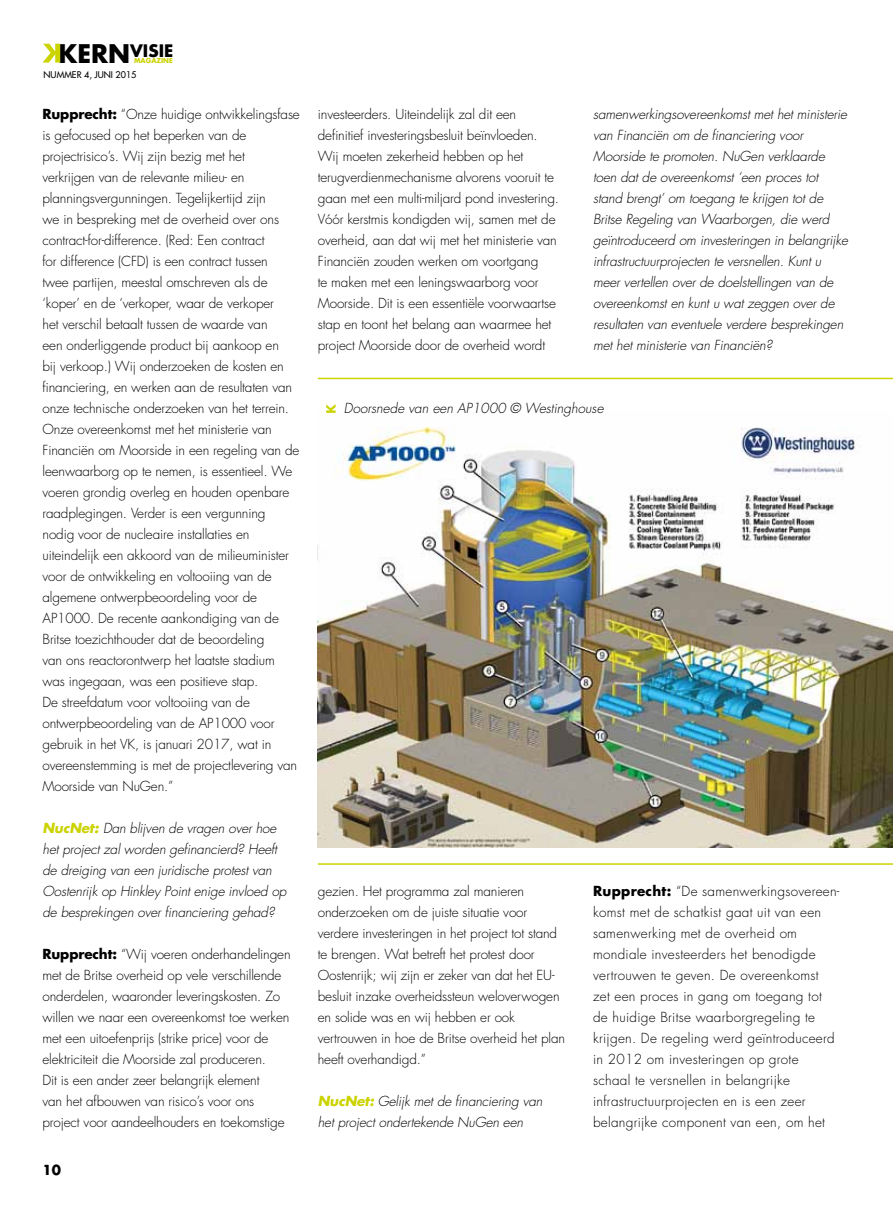
<style>
.page{position:relative;width:893px;height:1212px;background:#fff}
.page>*{position:absolute;margin:0;border:0;box-sizing:border-box;transform-origin:0 0}
.t1{font:700 16.8px "Futura";color:#000}
.t2{font:300 13.5px/21px "Futura";letter-spacing:-.01em;color:#000}
.t3{font:italic 300 13.5px/21px "Futura";letter-spacing:-.01em;color:#000}
.t4{font:300 13.5px/21px "Futura";letter-spacing:.02em;color:#000}
.t5{font:700 13.5px "Futura";color:#000}
.t6{font:9px "Futura";color:#000}
.t7{font:700 6.6px "Futura";color:#cbd300}
.s1{font-size:25.05px}
.s2{font-weight:700}
.s3{font-weight:700;color:#cbd300}
</style>
<div class="page">
<svg style="left:43px;top:44px;width:17px;height:19px"></svg>
<img style="left:318px;top:426px;width:575px;height:422px">
<hr style="left:318px;top:378px;width:575px;height:1px;background:#cbd300">
<hr style="left:318px;top:863px;width:575px;height:2px;background:#cbd300">
<svg style="left:326px;top:404px;width:10px;height:9px"></svg>
<p class="t1" style="left:59px;top:39px;width:116px"><span class="s1">KERN</span>VISIE</p>
<p class="t7" style="left:134px;top:56px;width:32px">Magazine</p>
<p class="t6" style="left:44px;top:69px;width:94px">NUMMER 4, JUNI 2015</p>
<p class="t2" style="left:43px;top:104px;width:259px"><span class="s2">Rupprecht:</span> “Onze huidige ontwikkelingsfase is gefocused op het beperken van de projectrisico’s. Wij zijn bezig met het verkrijgen van de relevante milieu- en planningsvergunningen. Tegelijkertijd zijn<br>we in bespreking met de overheid over ons contract-for-difference. (Red: Een contract<br>for difference (CFD) is een contract tussen<br>twee partijen, meestal omschreven als de ‘koper’ en de ‘verkoper, waar de verkoper<br>het verschil betaalt tussen de waarde van<br>een onderliggende product bij aankoop en<br>bij verkoop.) Wij onderzoeken de kosten en financiering, en werken aan de resultaten van onze technische onderzoeken van het terrein.<br>Onze overeenkomst met het ministerie van Financiën om Moorside in een regeling van de leenwaarborg op te nemen, is essentieel. We voeren grondig overleg en houden openbare raadplegingen. Verder is een vergunning nodig voor de nucleaire installaties en uiteindelijk een akkoord van de milieuminister voor de ontwikkeling en voltooiing van de algemene ontwerpbeoordeling voor de AP1000. De recente aankondiging van de Britse toezichthouder dat de beoordeling<br>van ons reactorontwerp het laatste stadium was ingegaan, was een positieve stap.<br>De streefdatum voor voltooiing van de ontwerpbeoordeling van de AP1000 voor gebruik in het VK, is januari 2017, wat in overeenstemming is met de projectlevering van Moorside van NuGen.”</p>
<p class="t3" style="left:43px;top:818px;width:245px"><span class="s3">NucNet:</span> Dan blijven de vragen over hoe het project zal worden gefinancierd? Heeft de dreiging van een juridische protest van Oostenrijk op Hinkley Point enige invloed op de besprekingen over financiering gehad?</p>
<p class="t2" style="left:43px;top:944px;width:250px"><span class="s2">Rupprecht:</span> “Wij voeren onderhandelingen met de Britse overheid op vele verschillende onderdelen, waaronder leveringskosten. Zo willen we naar een overeenkomst toe werken met een uitoefenprijs (strike price) voor de elektriciteit die Moorside zal produceren.<br>Dit is een ander zeer belangrijk element<br>van het afbouwen van risico’s voor ons project voor aandeelhouders en toekomstige</p>
<p class="t5" style="left:43px;top:1160px;width:20px">10</p>
<p class="t2" style="left:318px;top:104px;width:243px">investeerders. Uiteindelijk zal dit een definitief investeringsbesluit beïnvloeden.<br>Wij moeten zekerheid hebben op het terugverdienmechanisme alvorens vooruit te gaan met een multi-miljard pond investering.<br>Vóór kerstmis kondigden wij, samen met de overheid, aan dat wij met het ministerie van Financiën zouden werken om voortgang<br>te maken met een leningswaarborg voor Moorside. Dit is een essentiële voorwaartse stap en toont het belang aan waarmee het project Moorside door de overheid wordt</p>
<p class="t3" style="left:593px;top:104px;width:256px">samenwerkingsovereenkomst met het ministerie van Financiën om de financiering voor Moorside te promoten. NuGen verklaarde toen dat de overeenkomst ‘een proces tot stand brengt’ om toegang te krijgen tot de Britse Regeling van Waarborgen, die werd geïntroduceerd om investeringen in belangrijke infrastructuurprojecten te versnellen. Kunt u meer vertellen over de doelstellingen van de overeenkomst en kunt u wat zeggen over de resultaten van eventuele verdere besprekingen met het ministerie van Financiën?</p>
<p class="t3" style="left:344px;top:398px;width:261px">Doorsnede van een AP1000 © Westinghouse</p>
<p class="t2" style="left:318px;top:881px;width:249px">gezien. Het programma zal manieren onderzoeken om de juiste situatie voor verdere investeringen in het project tot stand te brengen. Wat betreft het protest door Oostenrijk; wij zijn er zeker van dat het EU&shy;besluit inzake overheidssteun weloverwogen en solide was en wij hebben er ook vertrouwen in hoe de Britse overheid het plan heeft overhandigd.”</p>
<p class="t3" style="left:318px;top:1091px;width:226px"><span class="s3">NucNet:</span> Gelijk met de financiering van het project ondertekende NuGen een</p>
<p class="t4" style="left:593px;top:881px;width:248px"><span class="s2">Rupprecht:</span> “De samenwerkingsovereen&shy;komst met de schatkist gaat uit van een samenwerking met de overheid om mondiale investeerders het benodigde vertrouwen te geven. De overeenkomst<br>zet een proces in gang om toegang tot de huidige Britse waarborgregeling te krijgen. De regeling werd geïntroduceerd in 2012 om investeringen op grote<br>schaal te versnellen in belangrijke infrastructuurprojecten en is een zeer belangrijke component van een, om het</p>
</div>
